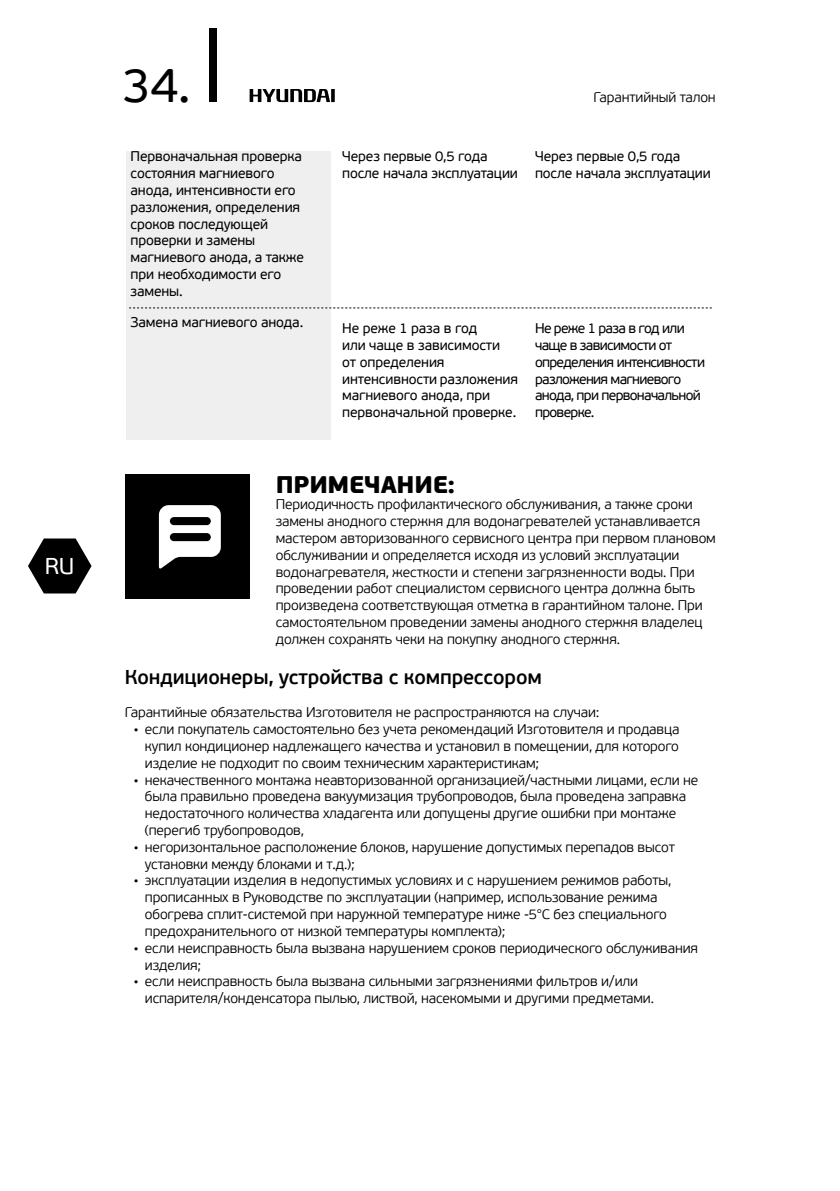
<style>
.page{position:relative;width:840px;height:1191px;background:#fff}
.page>*{position:absolute;margin:0;border:0;box-sizing:border-box;transform-origin:0 0}
.t1{font:48px "PF Beau Sans Pro";color:#000}
.t2{font:900 24px "PF Beau Sans Pro";letter-spacing:-.01em;color:#000}
.t3{font:22.8px "PF Beau Sans Pro";color:#fff}
.t4{font:600 20px "PF Beau Sans Pro";letter-spacing:-.01em;color:#000}
.t5{font:300 14px/16.8px "PF Beau Sans Pro";letter-spacing:-.01em;color:#000}
.t6{font:14px/16.8px "PF Beau Sans Pro";letter-spacing:-.01em;color:#000}
.t7{font:14px/16.8px "PF Beau Sans Pro";letter-spacing:-.05em;color:#000}
</style>
<div class="page">
<div style="left:209px;top:29px;width:8px;height:73px;background:#000"></div>
<svg style="left:28px;top:538px;width:63px;height:55px"></svg>
<svg style="left:249px;top:89px;width:85px;height:13px"></svg>
<div style="left:126px;top:151px;width:204px;height:288px;background:#efefef"></div>
<svg style="left:129px;top:307px;width:582px;height:1px"></svg>
<div style="left:125px;top:474px;width:124px;height:125px;background:#000"></div>
<svg style="left:159px;top:505px;width:62px;height:64px"></svg>
<h3 class="t3" style="left:45px;top:553px;width:31px">RU</h3>
<h1 class="t1" style="left:122px;top:57px;width:70px">34.</h1>
<p class="t6" style="left:130px;top:148px;width:175px">Первоначальная проверка состояния магниевого анода, интенсивности его разложения, определения сроков последующей проверки и замены магниевого анода, а также при необходимости его замены.</p>
<p class="t6" style="left:130px;top:314px;width:174px">Замена магниевого анода.</p>
<p class="t5" style="left:593px;top:89px;width:124px">Гарантийный талон</p>
<p class="t6" style="left:342px;top:148px;width:177px">Через первые 0,5 года после начала эксплуатации</p>
<p class="t6" style="left:534px;top:148px;width:177px">Через первые 0,5 года после начала эксплуатации</p>
<p class="t6" style="left:342px;top:320px;width:177px">Не реже 1 раза в год<br>или чаще в зависимости<br>от определения интенсивности разложения магниевого анода, при первоначальной проверке.</p>
<p class="t7" style="left:534px;top:320px;width:171px">Не реже 1 раза в год или чаще в зависимости от определения интенсивности разложения магниевого анода, при первоначальной проверке.</p>
<h2 class="t2" style="left:275px;top:469px;width:181px">ПРИМЕЧАНИЕ:</h2>
<p class="t5" style="left:275px;top:496px;width:441px">Периодичность профилактического обслуживания, а также сроки замены анодного стержня для водонагревателей устанавливается мастером авторизованного сервисного центра при первом плановом обслуживании и определяется исходя из условий эксплуатации водонагревателя, жесткости и степени загрязненности воды. При проведении работ специалистом сервисного центра должна быть произведена соответствующая отметка в гарантийном талоне. При самостоятельном проведении замены анодного стержня владелец должен сохранять чеки на покупку анодного стержня.</p>
<h3 class="t4" style="left:125px;top:665px;width:418px">Кондиционеры, устройства с компрессором</h3>
<p class="t5" style="left:125px;top:704px;width:476px">Гарантийные обязательства Изготовителя не распространяются на случаи:</p>
<p class="t5" style="left:145px;top:721px;width:536px;text-align:justify;text-indent:-11px">• если покупатель самостоятельно без учета рекомендаций Изготовителя и продавца купил кондиционер надлежащего качества и установил в помещении, для которого изделие не подходит по своим техническим характеристикам;</p>
<p class="t5" style="left:145px;top:771px;width:554px;text-indent:-11px">• некачественного монтажа неавторизованной организацией/частными лицами, если не была правильно проведена вакуумизация трубопроводов, была проведена заправка недостаточного количества хладагента или допущены другие ошибки при монтаже (перегиб трубопроводов,</p>
<p class="t5" style="left:145px;top:839px;width:531px;text-indent:-11px">• негоризонтальное расположение блоков, нарушение допустимых перепадов высот установки между блоками и т.д.);</p>
<p class="t5" style="left:145px;top:872px;width:527px;text-indent:-11px">• эксплуатации изделия в недопустимых условиях и с нарушением режимов работы, прописанных в Руководстве по эксплуатации (например, использование режима обогрева сплит-системой при наружной температуре ниже -5°С без специального предохранительного от низкой температуры комплекта);</p>
<p class="t5" style="left:145px;top:939px;width:554px;text-indent:-11px">• если неисправность была вызвана нарушением сроков периодического обслуживания изделия;</p>
<p class="t5" style="left:145px;top:973px;width:510px;text-indent:-11px">• если неисправность была вызвана сильными загрязнениями фильтров и/или испарителя/конденсатора пылью, листвой, насекомыми и другими предметами.</p>
</div>
